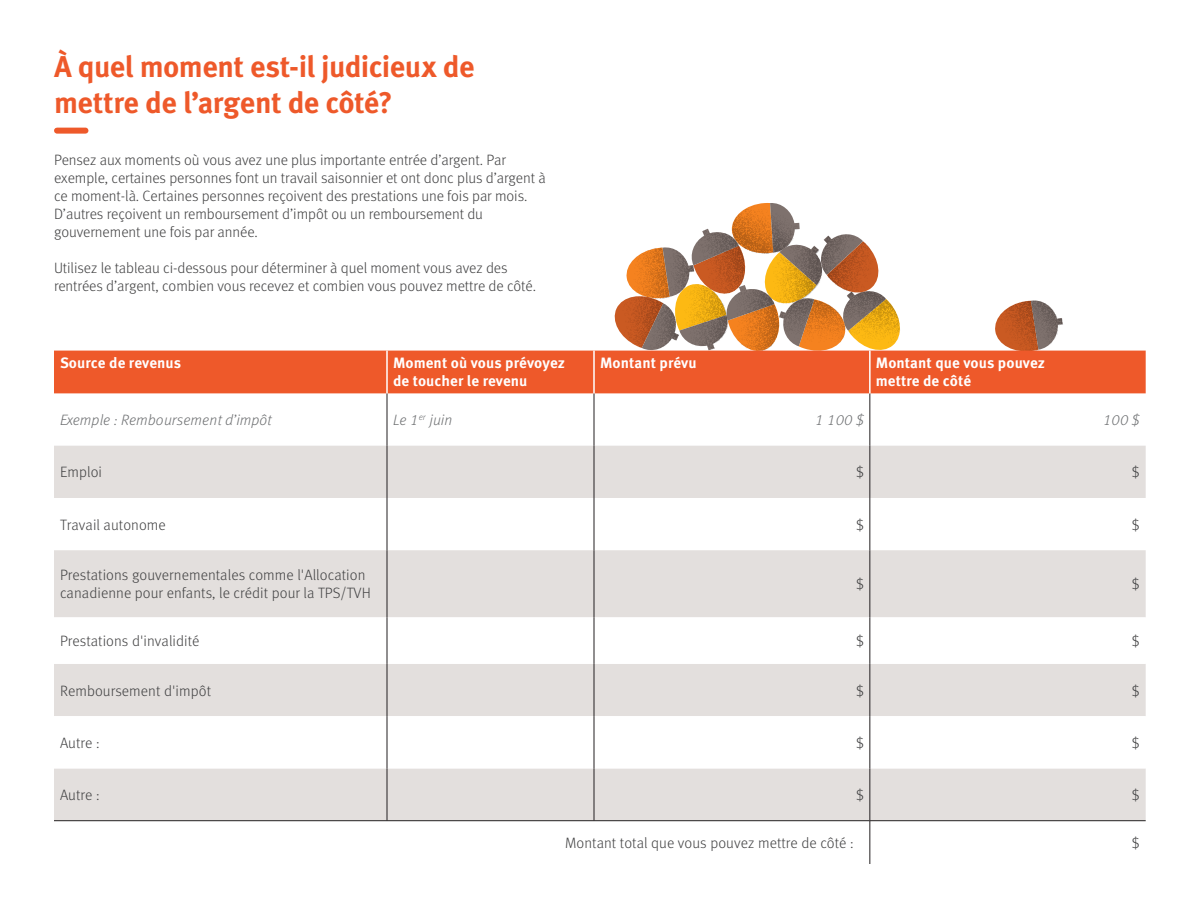
<style>
.page{position:relative;width:1188px;height:918px;background:#fff}
.page>*{position:absolute;margin:0;border:0;box-sizing:border-box;transform-origin:0 0}
.t1{font:700 30px/36px "Meta Pro";letter-spacing:-.02em;color:#ee592a}
.t2{font:300 15px/18px "Meta Pro";letter-spacing:-.005em;color:#414142}
.t3{font:700 15px/18px "Meta Pro";letter-spacing:.005em;color:#fff}
.t4{font:italic 300 15px "Meta Pro";letter-spacing:.005em;color:#6d6f71}
</style>
<div class="page">
<img style="left:942px;top:300px;width:145px;height:51px">
<svg style="left:611px;top:203px;width:292px;height:148px"></svg>
<img style="left:726px;top:246px;width:172px;height:105px">
<div style="left:54px;top:351px;width:1092px;height:42px;background:#ee592a"></div>
<svg style="left:54px;top:446px;width:1092px;height:171px;fill:#e3dfdd"></svg>
<svg style="left:54px;top:617px;width:1092px;height:247px"></svg>
<hr style="left:387px;top:393px;width:1px;height:53px;background:#231f20">
<hr style="left:387px;top:446px;width:1px;height:52px;background:#231f20">
<hr style="left:387px;top:498px;width:1px;height:52px;background:#231f20">
<hr style="left:387px;top:550px;width:1px;height:67px;background:#231f20">
<hr style="left:387px;top:617px;width:1px;height:47px;background:#231f20">
<hr style="left:387px;top:664px;width:1px;height:52px;background:#231f20">
<hr style="left:387px;top:716px;width:1px;height:52px;background:#231f20">
<hr style="left:387px;top:768px;width:1px;height:53px;background:#231f20">
<hr style="left:386px;top:351px;width:2px;height:42px;background:#fff">
<hr style="left:594px;top:393px;width:1px;height:53px;background:#231f20">
<hr style="left:594px;top:446px;width:1px;height:52px;background:#231f20">
<hr style="left:594px;top:498px;width:1px;height:52px;background:#231f20">
<hr style="left:594px;top:550px;width:1px;height:67px;background:#231f20">
<hr style="left:594px;top:617px;width:1px;height:47px;background:#231f20">
<hr style="left:594px;top:664px;width:1px;height:52px;background:#231f20">
<hr style="left:594px;top:716px;width:1px;height:52px;background:#231f20">
<hr style="left:594px;top:768px;width:1px;height:53px;background:#231f20">
<hr style="left:870px;top:393px;width:1px;height:53px;background:#231f20">
<hr style="left:870px;top:446px;width:1px;height:52px;background:#231f20">
<hr style="left:870px;top:498px;width:1px;height:52px;background:#231f20">
<hr style="left:870px;top:550px;width:1px;height:67px;background:#231f20">
<hr style="left:870px;top:617px;width:1px;height:47px;background:#231f20">
<hr style="left:870px;top:664px;width:1px;height:52px;background:#231f20">
<hr style="left:870px;top:716px;width:1px;height:52px;background:#231f20">
<hr style="left:870px;top:768px;width:1px;height:53px;background:#231f20">
<hr style="left:870px;top:821px;width:1px;height:43px;background:#231f20">
<hr style="left:869px;top:351px;width:2px;height:42px;background:#fff">
<hr style="left:593px;top:351px;width:2px;height:42px;background:#fff">
<hr style="left:54px;top:820px;width:333px;height:1px;background:#231f20">
<hr style="left:387px;top:820px;width:207px;height:1px;background:#231f20">
<hr style="left:594px;top:820px;width:276px;height:1px;background:#231f20">
<hr style="left:870px;top:820px;width:276px;height:1px;background:#231f20">
<div style="left:57px;top:128px;width:29px;height:6px;background:#ee592a"></div>
<h1 class="t1" style="left:54px;top:46px;width:422px">À quel moment est-il judicieux de mettre de l’argent de côté?</h1>
<p class="t2" style="left:54px;top:150px;width:493px">Pensez aux moments où vous avez une plus importante entrée d’argent. Par exemple, certaines personnes font un travail saisonnier et ont donc plus d’argent à ce moment-là. Certaines personnes reçoivent des prestations une fois par mois.<br>D’autres reçoivent un remboursement d’impôt ou un remboursement du gouvernement une fois par année.</p>
<p class="t2" style="left:54px;top:258px;width:484px">Utilisez le tableau ci-dessous pour déterminer à quel moment vous avez des rentrées d’argent, combien vous recevez et combien vous pouvez mettre de côté.</p>
<p class="t3" style="left:60px;top:353px;width:123px">Source de revenus</p>
<p class="t3" style="left:393px;top:353px;width:174px">Moment où vous prévoyez de toucher le revenu</p>
<p class="t3" style="left:600px;top:353px;width:98px">Montant prévu</p>
<p class="t3" style="left:876px;top:353px;width:171px">Montant que vous pouvez mettre de côté</p>
<p class="t4" style="left:60px;top:409px;width:213px">Exemple : Remboursement d’impôt</p>
<p class="t4" style="left:393px;top:409px;width:61px">Le 1<sup>er</sup> juin</p>
<p class="t4" style="left:815px;top:409px;width:50px">1 100 $</p>
<p class="t4" style="left:1103px;top:409px;width:38px">100 $</p>
<p class="t2" style="left:60px;top:463px;width:44px">Emploi</p>
<p class="t2" style="left:856px;top:463px;width:9px">$</p>
<p class="t2" style="left:1132px;top:463px;width:9px">$</p>
<p class="t2" style="left:60px;top:515px;width:107px">Travail autonome</p>
<p class="t2" style="left:856px;top:515px;width:9px">$</p>
<p class="t2" style="left:1132px;top:515px;width:9px">$</p>
<p class="t2" style="left:60px;top:566px;width:312px">Prestations gouvernementales comme l'Allocation canadienne pour enfants, le crédit pour la TPS/TVH</p>
<p class="t2" style="left:856px;top:575px;width:9px">$</p>
<p class="t2" style="left:1132px;top:575px;width:9px">$</p>
<p class="t2" style="left:60px;top:631px;width:141px">Prestations d'invalidité</p>
<p class="t2" style="left:856px;top:631px;width:9px">$</p>
<p class="t2" style="left:1132px;top:631px;width:9px">$</p>
<p class="t2" style="left:60px;top:681px;width:153px">Remboursement d'impôt</p>
<p class="t2" style="left:856px;top:681px;width:9px">$</p>
<p class="t2" style="left:1132px;top:681px;width:9px">$</p>
<p class="t2" style="left:60px;top:733px;width:41px">Autre :</p>
<p class="t2" style="left:856px;top:733px;width:9px">$</p>
<p class="t2" style="left:1132px;top:733px;width:9px">$</p>
<p class="t2" style="left:60px;top:785px;width:41px">Autre :</p>
<p class="t2" style="left:856px;top:785px;width:9px">$</p>
<p class="t2" style="left:1132px;top:785px;width:9px">$</p>
<p class="t2" style="left:565px;top:833px;width:290px">Montant total que vous pouvez mettre de côté :</p>
<p class="t2" style="left:1132px;top:833px;width:9px">$</p>
</div>
